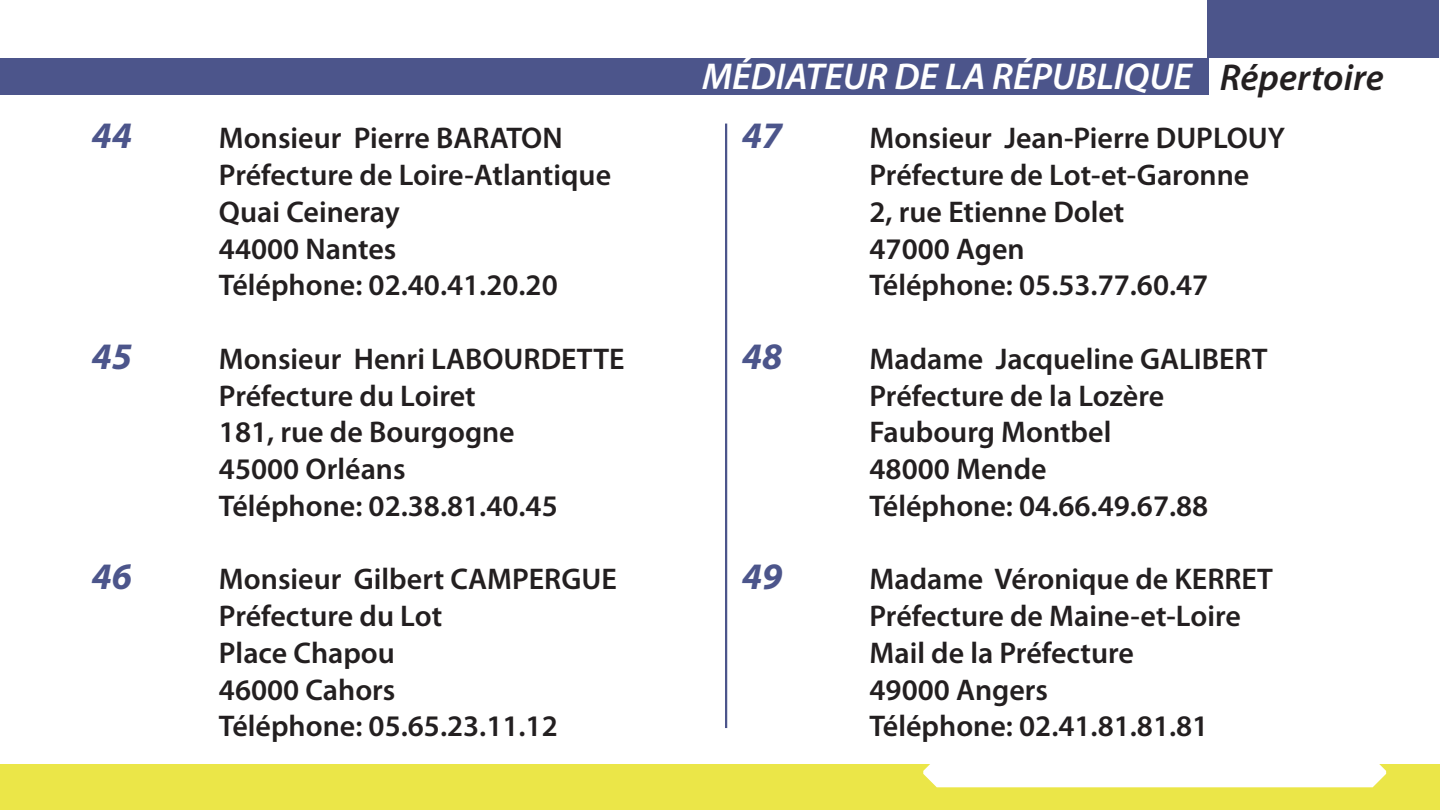
<style>
.page{position:relative;width:1440px;height:810px;background:#fff}
.page>*{position:absolute;margin:0;border:0;box-sizing:border-box;transform-origin:0 0}
.t1{font:italic 600 37.5px "Myriad Pro";color:#fff}
.t2{font:italic 700 37.5px "Myriad Pro";color:#4c558b}
.t3{font:600 30px/36.8px "Myriad Pro";color:#231f20}
.s1{color:#231f20}
</style>
<div class="page">
<div style="left:0;top:59px;width:1212px;height:36px;background:#4c558b"></div>
<div style="left:1208px;top:0;width:231px;height:85px;background:#4c558b"></div>
<div style="left:0;top:764px;width:1440px;height:46px;background:#ebe648"></div>
<div style="left:923px;top:764px;width:463px;height:23px;background:#fff"></div>
<div style="left:1209px;top:58px;width:230px;height:49px;background:#fff"></div>
<hr style="left:725px;top:124px;width:2px;height:604px;background:#4c558b">
<p class="t2" style="left:91px;top:122px;width:42px">44</p>
<p class="t3" style="left:219px;top:122px;width:394px">Monsieur Pierre BARATON<br>Préfecture de Loire-Atlantique<br>Quai Ceineray<br>44000 Nantes<br>Téléphone: 02.40.41.20.20</p>
<p class="t2" style="left:91px;top:342px;width:42px">45</p>
<p class="t3" style="left:219px;top:343px;width:407px">Monsieur Henri LABOURDETTE<br>Préfecture du Loiret<br>181, rue de Bourgogne<br>45000 Orléans<br>Téléphone: 02.38.81.40.45</p>
<p class="t2" style="left:91px;top:563px;width:42px">46</p>
<p class="t3" style="left:219px;top:563px;width:399px">Monsieur Gilbert CAMPERGUE<br>Préfecture du Lot<br>Place Chapou<br>46000 Cahors<br>Téléphone: 05.65.23.11.12</p>
<p class="t1" style="left:702px;top:63px;width:683px">MÉDIATEUR DE LA RÉPUBLIQUE <span class="s1">Répertoire</span></p>
<p class="t2" style="left:742px;top:122px;width:42px">47</p>
<p class="t3" style="left:870px;top:122px;width:417px">Monsieur Jean-Pierre DUPLOUY<br>Préfecture de Lot-et-Garonne<br>2, rue Etienne Dolet<br>47000 Agen<br>Téléphone: 05.53.77.60.47</p>
<p class="t2" style="left:742px;top:342px;width:42px">48</p>
<p class="t3" style="left:870px;top:343px;width:399px">Madame Jacqueline GALIBERT<br>Préfecture de la Lozère<br>Faubourg Montbel<br>48000 Mende<br>Téléphone: 04.66.49.67.88</p>
<p class="t2" style="left:742px;top:563px;width:42px">49</p>
<p class="t3" style="left:870px;top:563px;width:405px">Madame Véronique de KERRET<br>Préfecture de Maine-et-Loire<br>Mail de la Préfecture<br>49000 Angers<br>Téléphone: 02.41.81.81.81</p>
</div>
